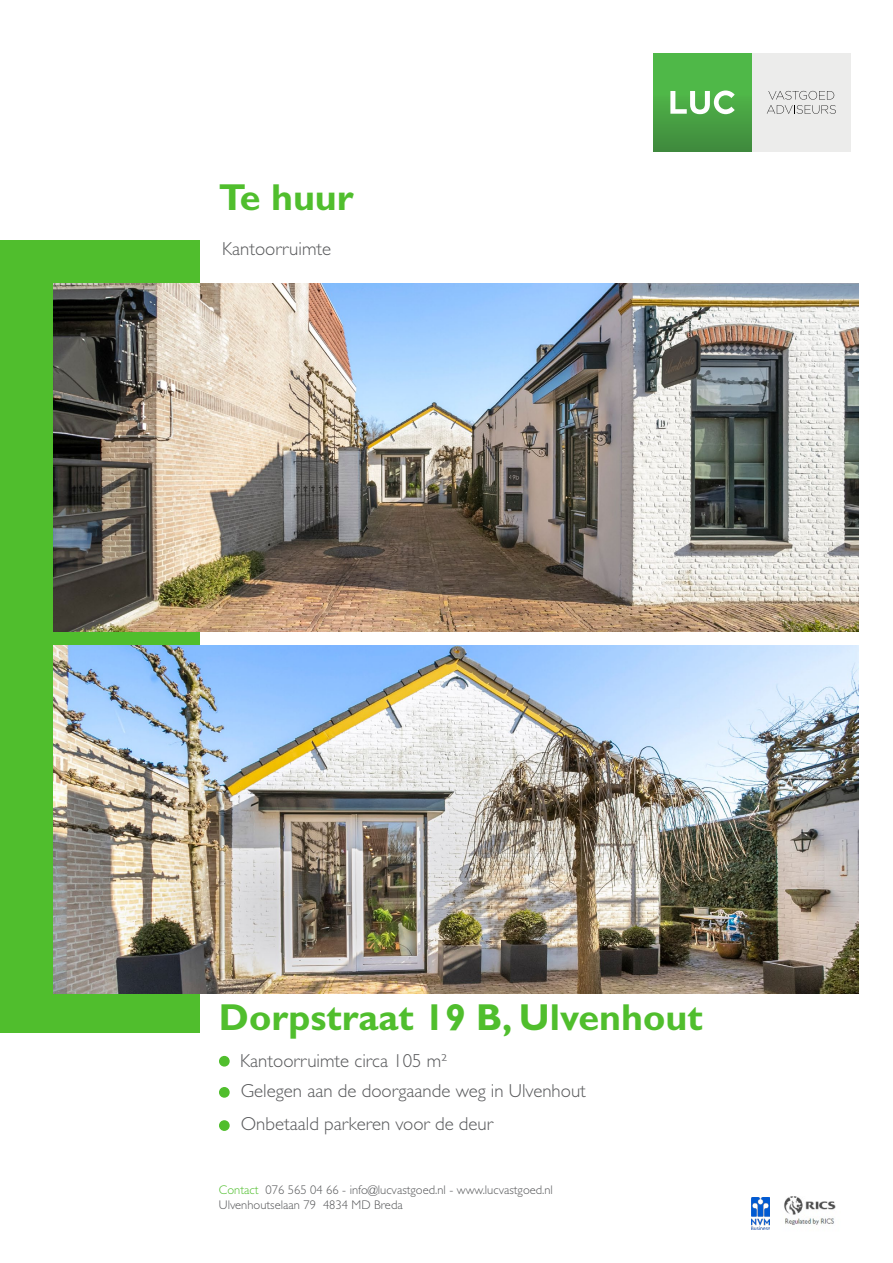
<style>
.page{position:relative;width:893px;height:1263px;background:#fff}
.page>*{position:absolute;margin:0;border:0;box-sizing:border-box;transform-origin:0 0}
.t1{font:700 37.65px "Gill Sans";color:#50be2d}
.t2{font:300 18.75px/30.3px "Gill Sans";color:#58595b}
.t3{font:300 12.6px/15px "Gill Sans";color:#58595b}
.s1{color:#50be2d}
</style>
<div class="page">
<div style="left:0;top:241px;width:200px;height:792px;background:#50be2d"></div>
<div style="left:220px;top:1088px;width:9px;height:9px;background:#50be2d;border-radius:50%"></div>
<div style="left:219px;top:1087px;width:11px;height:11px;border:1px solid #50be2d;border-radius:50%"></div>
<div style="left:220px;top:1056px;width:9px;height:10px;background:#50be2d;border-radius:50%"></div>
<div style="left:219px;top:1056px;width:11px;height:10px;border:1px solid #50be2d;border-radius:50%"></div>
<div style="left:220px;top:1121px;width:9px;height:9px;background:#50be2d;border-radius:50%"></div>
<div style="left:219px;top:1120px;width:11px;height:11px;border:1px solid #50be2d;border-radius:50%"></div>
<div style="left:752px;top:53px;width:98px;height:98px;background:#ececeb"></div>
<svg style="left:767px;top:91px;width:69px;height:23px"></svg>
<div style="left:653px;top:53px;width:99px;height:98px;background:linear-gradient(to bottom,#53c44b,#428f3f)"></div>
<svg style="left:670px;top:90px;width:65px;height:24px"></svg>
<img style="left:53px;top:283px;width:805px;height:348px">
<img style="left:784px;top:1196px;width:52px;height:29px">
<img style="left:752px;top:1198px;width:18px;height:31px">
<img style="left:53px;top:646px;width:805px;height:348px">
<h1 class="t1" style="left:219px;top:175px;width:136px">Te huur</h1>
<p class="t2" style="left:222px;top:233px;width:111px">Kantoorruimte</p>
<h1 class="t1" style="left:219px;top:995px;width:485px">Dorpstraat 19 B, Ulvenhout</h1>
<p class="t2" style="left:240px;top:1045px;width:347px">Kantoorruimte circa 105 m²<br>Gelegen aan de doorgaande weg in Ulvenhout</p>
<p class="t2" style="left:241px;top:1109px;width:254px">Onbetaald parkeren voor de deur</p>
<p class="t3" style="left:219px;top:1182px;width:335px"><span class="s1">Contact</span> 076 565 04 66 - info@lucvastgoed.nl - www.lucvastgoed.nl<br>Ulvenhoutselaan 79 4834 MD Breda</p>
</div>
